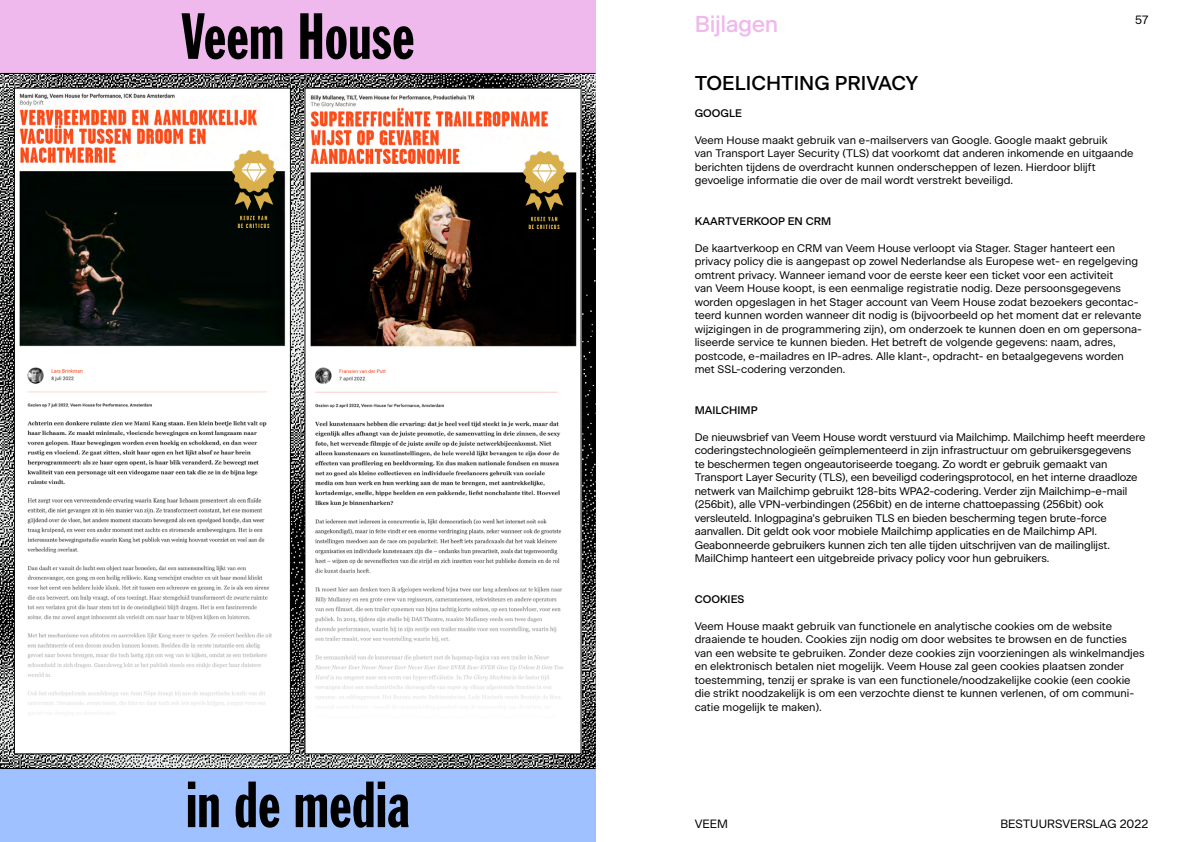
<style>
.page{position:relative;width:1191px;height:842px;background:#fff}
.page>*{position:absolute;margin:0;border:0;box-sizing:border-box;transform-origin:0 0}
.t1{font:64px "Franklin Gothic Extra Cond";letter-spacing:.005em;color:#000}
.t2{font:500 23px "Beausite Classic";letter-spacing:-.02em;color:#efb9ed}
.t3{font:500 20px "Beausite Classic";color:#000}
.t4{font:12px "Beausite Classic Clear";color:#000}
.t5{font:11px/13.5px "Beausite Classic Clear";color:#000}
.t6{font:500 11px "Beausite Classic";color:#000}
</style>
<div class="page">
<img style="left:0;top:74px;width:595px;height:694px">
<div style="left:0;top:0;width:595px;height:74px;background:#efb9ed"></div>
<div style="left:0;top:768px;width:595px;height:74px;background:#a0c1ff"></div>
<img style="left:16px;top:90px;width:273px;height:262px">
<div style="left:14px;top:88px;width:277px;height:666px;border:1px solid #000"></div>
<img style="left:307px;top:90px;width:272px;height:260px">
<hr style="left:0;top:73px;width:595px;height:1px;background:#000">
<hr style="left:0;top:768px;width:595px;height:1px;background:#000">
<svg style="left:307px;top:350px;width:272px;height:392px"></svg>
<svg style="left:16px;top:347px;width:272px;height:404px"></svg>
<img style="left:233px;top:150px;width:42px;height:77px">
<img style="left:523px;top:151px;width:43px;height:77px">
<h1 class="t1" style="left:181px;top:2px;width:235px">Veem House</h1>
<h1 class="t1" style="left:186px;top:770px;width:225px">in de media</h1>
<h2 class="t2" style="left:694px;top:7px;width:85px">Bijlagen</h2>
<p class="t4" style="left:1135px;top:10px;width:15px">57</p>
<h3 class="t3" style="left:694px;top:68px;width:225px">TOELICHTING PRIVACY</h3>
<p class="t6" style="left:694px;top:104px;width:49px">GOOGLE</p>
<p class="t5" style="left:694px;top:132px;width:440px">Veem House maakt gebruik van e-mailservers van Google. Google maakt gebruik<br>van Transport Layer Security (TLS) dat voorkomt dat anderen inkomende en uitgaande berichten tijdens de overdracht kunnen onderscheppen of lezen. Hierdoor blijft gevoelige informatie die over de mail wordt verstrekt beveiligd.</p>
<p class="t6" style="left:694px;top:212px;width:138px">KAARTVERKOOP EN CRM</p>
<p class="t5" style="left:694px;top:240px;width:449px">De kaartverkoop en CRM van Veem House verloopt via Stager. Stager hanteert een privacy policy die is aangepast op zowel Nederlandse als Europese wet- en regelgeving omtrent privacy. Wanneer iemand voor de eerste keer een ticket voor een activiteit<br>van Veem House koopt, is een eenmalige registratie nodig. Deze persoonsgegevens worden opgeslagen in het Stager account van Veem House zodat bezoekers gecontac&shy;teerd kunnen worden wanneer dit nodig is (bijvoorbeeld op het moment dat er relevante wijzigingen in de programmering zijn), om onderzoek te kunnen doen en om gepersona&shy;liseerde service te kunnen bieden. Het betreft de volgende gegevens: naam, adres, postcode, e-mailadres en IP-adres. Alle klant-, opdracht- en betaalgegevens worden met SSL-codering verzonden.</p>
<p class="t6" style="left:694px;top:401px;width:64px">MAILCHIMP</p>
<p class="t5" style="left:694px;top:429px;width:452px">De nieuwsbrief van Veem House wordt verstuurd via Mailchimp. Mailchimp heeft meerdere coderingstechnologieën geïmplementeerd in zijn infrastructuur om gebruikersgegevens<br>te beschermen tegen ongeautoriseerde toegang. Zo wordt er gebruik gemaakt van Transport Layer Security (TLS), een beveiligd coderingsprotocol, en het interne draadloze netwerk van Mailchimp gebruikt 128-bits WPA2-codering. Verder zijn Mailchimp-e-mail (256bit), alle VPN-verbindingen (256bit) en de interne chattoepassing (256bit) ook versleuteld. Inlogpagina’s gebruiken TLS en bieden bescherming tegen brute-force aanvallen. Dit geldt ook voor mobiele Mailchimp applicaties en de Mailchimp API.<br>Geabonneerde gebruikers kunnen zich ten alle tijden uitschrijven van de mailinglijst.<br>MailChimp hanteert een uitgebreide privacy policy voor hun gebruikers.</p>
<p class="t6" style="left:694px;top:590px;width:51px">COOKIES</p>
<p class="t5" style="left:694px;top:618px;width:451px">Veem House maakt gebruik van functionele en analytische cookies om de website draaiende te houden. Cookies zijn nodig om door websites te browsen en de functies van een website te gebruiken. Zonder deze cookies zijn voorzieningen als winkelmandjes en elektronisch betalen niet mogelijk. Veem House zal geen cookies plaatsen zonder toestemming, tenzij er sprake is van een functionele/noodzakelijke cookie (een cookie die strikt noodzakelijk is om een verzochte dienst te kunnen verlenen, of om communi&shy;catie mogelijk te maken).</p>
<p class="t4" style="left:694px;top:814px;width:35px">VEEM</p>
<p class="t4" style="left:1000px;top:814px;width:150px">BESTUURSVERSLAG 2022</p>
</div>
